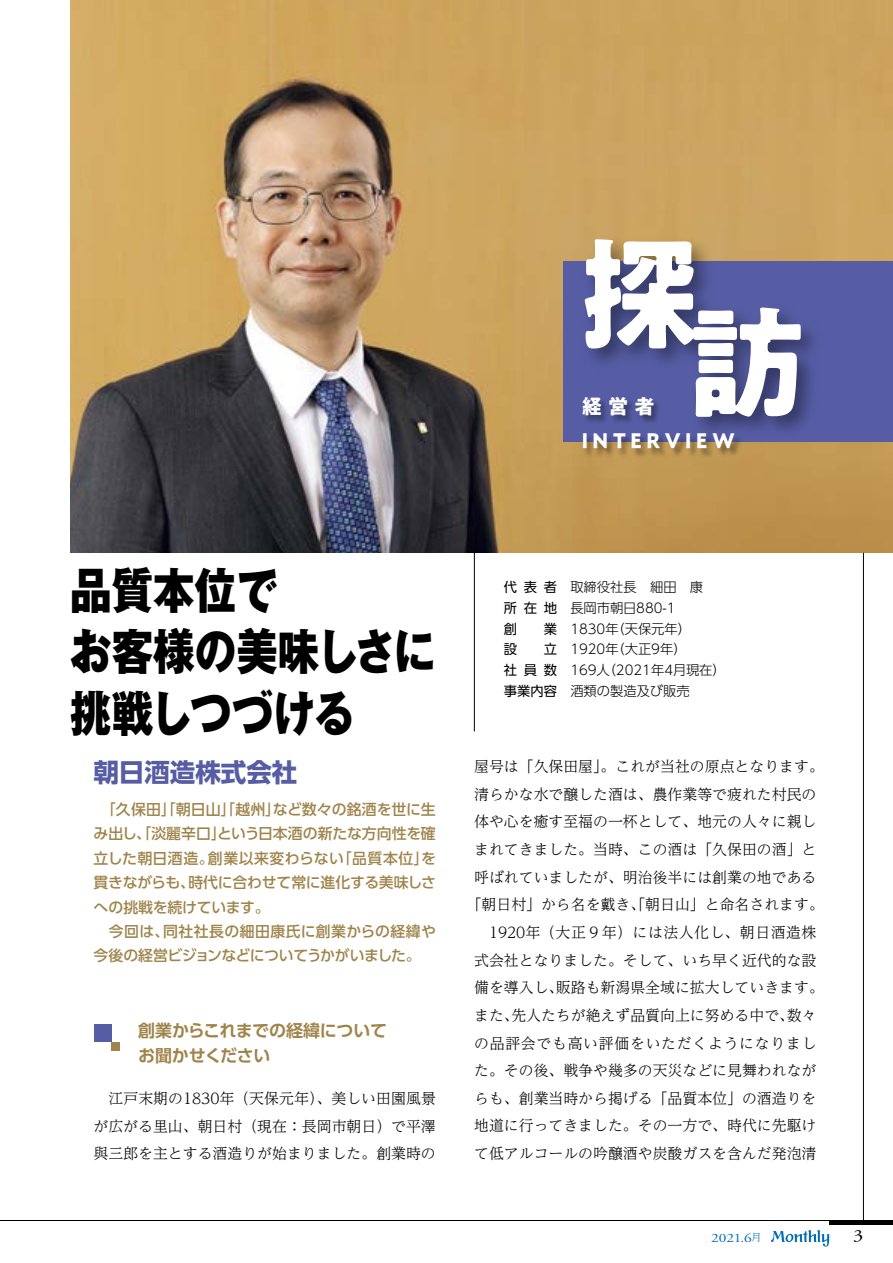
<style>
.page{position:relative;width:893px;height:1263px;background:#fff}
.page>*{position:absolute;margin:0;border:0;box-sizing:border-box;transform-origin:0 0}
.t1{font:700 120.6px "PA1 Gothic Std";color:#fff}
.t2{font:800 48.9px/61.7px "Gothic MB101 Pro";color:#000;scale:.85 1}
.t3{font:700 25.5px "UD Shin Go Pr 6 N";color:#565da4}
.t4{font:700 20.25px/33.9px "PA1 Gothic Std";letter-spacing:.22em;color:#fff}
.t5{font:700 16.95px/24.5px "UD Shin Go Pr 6 N De";letter-spacing:-.02em;color:#9f844b}
.t6{font:16.95px "Adobe Garamond Pro";color:#000;scale:1.2 1}
.t7{font:300 14.85px/27.6px "UD Reimin Pr 6 N";color:#000;text-align:center}
.t8{font:500 14.85px/24.5px "UD Shin Go Pr 6 N";letter-spacing:-.005em;color:#9f844b}
.t9{font:300 13.35px/20.7px "UD Shin Go Pr 6 N";color:#000}
.t10{font:12.75px "Adobe Garamond Pro";color:#006eb8;scale:1.2 1}
.s1{font-weight:400}
.s2{font-family:"UD Reimin Pro";font-weight:300;font-size:10.35px}
</style>
<div class="page">
<img style="left:70px;top:0;width:823px;height:553px">
<div style="left:94px;top:1025px;width:17px;height:17px;background:#565da4"></div>
<div style="left:111px;top:1042px;width:9px;height:8px;background:#9f844b"></div>
<div style="left:563px;top:261px;width:330px;height:181px;background:#565da4"></div>
<img style="left:568px;top:223px;width:270px;height:266px">
<hr style="left:863px;top:553px;width:1px;height:667px;background:#000">
<div style="left:829px;top:1220px;width:64px;height:5px;background:#000"></div>
<hr style="left:0;top:1220px;width:893px;height:1px;background:#000">
<hr style="left:474px;top:553px;width:1px;height:178px;background:#000">
<svg style="left:771px;top:1230px;width:58px;height:16px"></svg>
<h1 class="t1" style="left:579px;top:218px;width:122px">探</h1>
<h1 class="t1" style="left:686px;top:286px;width:122px">訪</h1>
<h3 class="t4" style="left:582px;top:392px;width:155px">経営者<br>INTERVIEW</h3>
<h2 class="t2" style="left:70px;top:553px;width:432px">品質本位で<br>お客様の美味しさに挑戦しつづける</h2>
<h3 class="t3" style="left:94px;top:751px;width:205px">朝日酒造株式会社</h3>
<p class="t8" style="left:94px;top:796px;width:344px">　「久保田」「朝日山」「越州」など数々の銘酒を世に生み出し、「淡麗辛口」という日本酒の新たな方向性を確立した朝日酒造。創業以来変わらない「品質本位」を貫きながらも、時代に合わせて常に進化する美味しさへの挑戦を続けています。<br>　今回は、同社社長の細田康氏に創業からの経緯や今後の経営ビジョンなどについてうかがいました。</p>
<p class="t5" style="left:138px;top:1018px;width:251px">創業からこれまでの経緯についてお聞かせください</p>
<p class="t7" style="left:94px;top:1084px;width:344px;text-align:justify">　江戸末期の1830年（天保元年）、美しい田園風景が広がる里山、朝日村（現在：長岡市朝日）で平澤與三郎を主とする酒造りが始まりました。創業時の</p>
<p class="t9" style="left:504px;top:576px;width:223px"><span class="s1">代 表 者</span> 取締役社長 細田 康<br><span class="s1">所 在 地</span> 長岡市朝日880-1<br><span class="s1">創　　業</span> 1830年（天保元年）<br><span class="s1">設　　立</span> 1920年（大正9年）<br><span class="s1">社 員 数</span> 169人（2021年4月現在）<span class="s1">事業内容</span> 酒類の製造及び販売</p>
<p class="t7" style="left:467px;top:752px;width:359px">屋号は「久保田屋」。これが当社の原点となります。清らかな水で醸した酒は、農作業等で疲れた村民の体や心を癒す至福の一杯として、地元の人々に親しまれてきました。当時、この酒は「久保田の酒」と呼ばれていましたが、明治後半には創業の地である「朝日村」から名を戴き、「朝日山」と命名されます。　1920年（大正９年）には法人化し、朝日酒造株式会社となりました。そして、いち早く近代的な設備を導入し、販路も新潟県全域に拡大していきます。また、先人たちが絶えず品質向上に努める中で、数々の品評会でも高い評価をいただくようになりました。その後、戦争や幾多の天災などに見舞われながらも、創業当時から掲げる「品質本位」の酒造りを地道に行ってきました。その一方で、時代に先駆けて低アルコールの吟醸酒や炭酸ガスを含んだ発泡清</p>
<p class="t10" style="left:711px;top:1230px;width:44px">2021.6<span class="s2">月</span></p>
<p class="t6" style="left:853px;top:1225px;width:10px">3</p>
</div>
